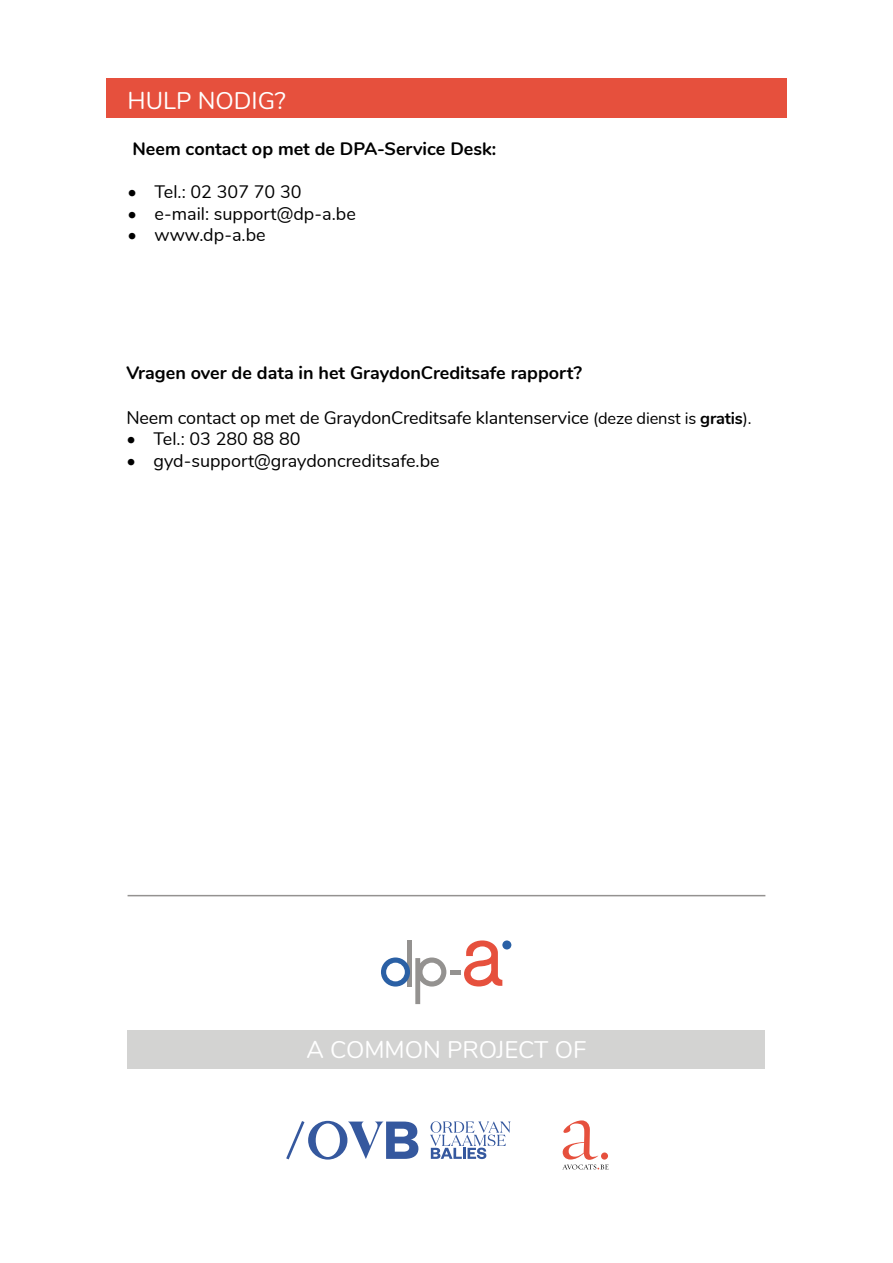
<style>
.page{position:relative;width:893px;height:1263px;background:#fff}
.page>*{position:absolute;margin:0;border:0;box-sizing:border-box;transform-origin:0 0}
.t1{font:24px "Nunito";color:#fff}
.t2{font:18px "Nunito";color:#000}
.t3{font:700 18px "Nunito";color:#000}
.s1{font-size:16.5px}
.s2{font-weight:700;font-size:16.5px}
</style>
<div class="page">
<div style="left:106px;top:79px;width:681px;height:39px;background:#e6503d"></div>
<svg style="left:286px;top:1121px;width:132px;height:38px"></svg>
<svg style="left:430px;top:1121px;width:81px;height:38px"></svg>
<svg style="left:562px;top:1120px;width:47px;height:49px"></svg>
<div style="left:128px;top:1030px;width:637px;height:38px;background:#d3d3d2"></div>
<hr style="left:128px;top:895px;width:637px;height:1px;background:#949290">
<div style="left:407px;top:940px;width:5px;height:46px;background:#949290"></div>
<svg style="left:381px;top:957px;width:65px;height:47px"></svg>
<svg style="left:464px;top:940px;width:38px;height:46px"></svg>
<div style="left:502px;top:940px;width:9px;height:9px;background:#2a60a5;border-radius:50%"></div>
<div style="left:450px;top:970px;width:10px;height:5px;background:#949290"></div>
<h1 class="t1" style="left:128px;top:83px;width:160px">HULP NODIG?</h1>
<p class="t3" style="left:132px;top:135px;width:365px">Neem contact op met de DPA-Service Desk:</p>
<p class="t2" style="left:128px;top:179px;width:176px">• Tel.: 02 307 70 30</p>
<p class="t2" style="left:128px;top:200px;width:230px">• e-mail: support@dp-a.be</p>
<p class="t2" style="left:128px;top:222px;width:140px">• www.dp-a.be</p>
<p class="t3" style="left:126px;top:359px;width:457px">Vragen over de data in het GraydonCreditsafe rapport?</p>
<p class="t2" style="left:126px;top:404px;width:626px">Neem contact op met de GraydonCreditsafe klantenservice <span class="s1">(deze dienst is</span> <span class="s2">gratis</span><span class="s1">).</span></p>
<p class="t2" style="left:126px;top:426px;width:176px">• Tel.: 03 280 88 80</p>
<p class="t2" style="left:126px;top:448px;width:315px">• gyd-support@graydoncreditsafe.be</p>
<h1 class="t1" style="left:306px;top:1032px;width:281px">A COMMON PROJECT OF</h1>
</div>
